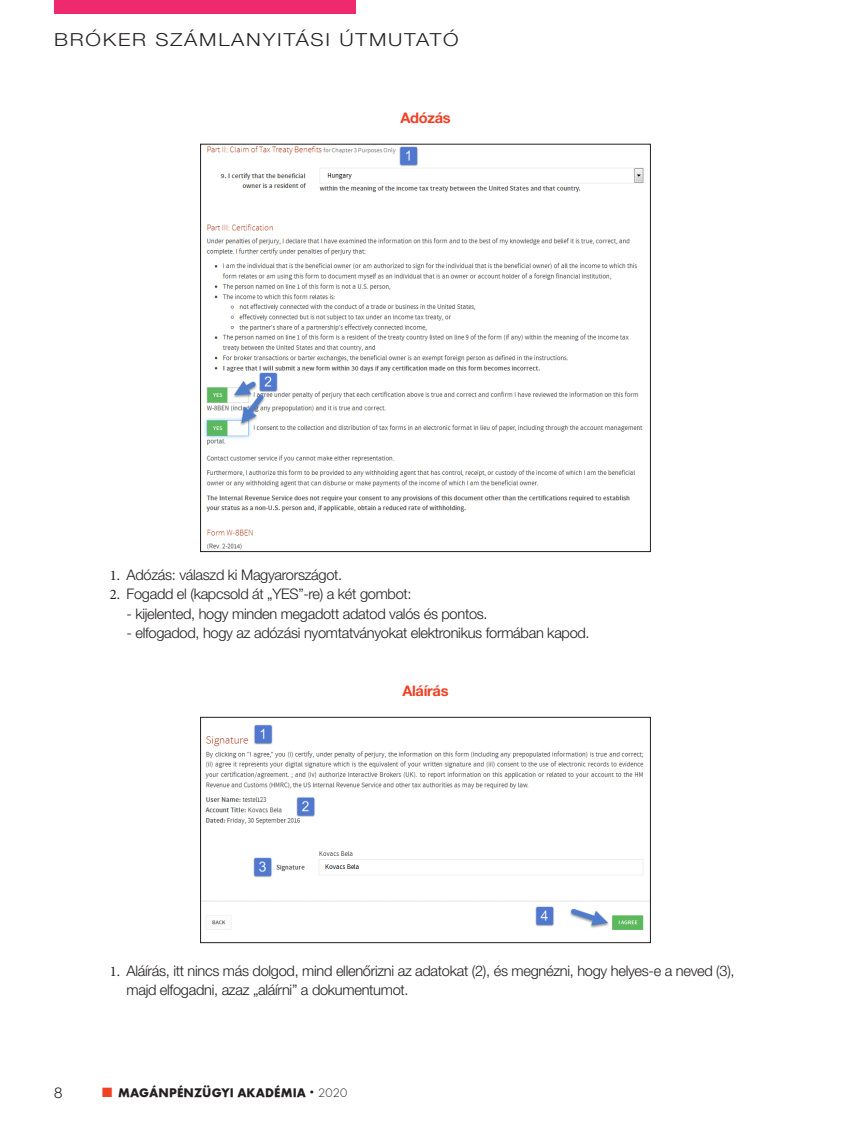
<style>
.page{position:relative;width:851px;height:1127px;background:#fff}
.page>*{position:absolute;margin:0;border:0;box-sizing:border-box;transform-origin:0 0}
.t1{font:300 18px "Helvetica Neue LT Pro";letter-spacing:.085em;color:#231f20;scale:1.16 1}
.t2{font:300 15px "Helvetica Neue LT Pro";color:#231f20}
.t3{font:300 14.55px/19.2px "Helvetica Neue LT Pro";letter-spacing:-.02em;color:#231f20}
.t4{font:700 14.55px "Helvetica Neue LT Pro";letter-spacing:-.02em;color:#ef4124}
.t5{font:700 12.9px "Futura PFL";letter-spacing:.01em;color:#231f20}
.s1{font-family:"Minion Pro";font-weight:400}
.s2{font-family:"Futura";font-weight:300;font-size:7.95px}
.s3{font-family:"Futura";font-weight:300;font-size:11.55px}
</style>
<div class="page">
<div style="left:54px;top:0;width:301px;height:14px;background:#ee296e"></div>
<img style="left:204px;top:146px;width:440px;height:404px">
<img style="left:202px;top:724px;width:446px;height:206px">
<div style="left:200px;top:717px;width:450px;height:226px;border:1px solid #231f20"></div>
<p class="t1" style="left:54px;top:28px;width:350px">BRÓKER SZÁMLANYITÁSI ÚTMUTATÓ</p>
<p class="t4" style="left:400px;top:109px;width:52px">Adózás</p>
<p class="t3" style="left:110px;top:565px;width:234px"><span class="s1">1.</span> Adózás: válaszd ki Magyarországot.</p>
<p class="t3" style="left:110px;top:584px;width:303px"><span class="s1">2.</span> Fogadd el (kapcsold át „YES”-re) a két gombot:</p>
<p class="t3" style="left:126px;top:604px;width:362px">- kijelented, hogy minden megadott adatod valós és pontos.</p>
<p class="t3" style="left:126px;top:623px;width:464px">- elfogadod, hogy az adózási nyomtatványokat elektronikus formában kapod.</p>
<p class="t4" style="left:402px;top:682px;width:48px">Aláírás</p>
<p class="t3" style="left:126px;top:960px;width:609px;text-indent:-16px"><span class="s1">1.</span> Aláírás, itt nincs más dolgod, mind ellenőrizni az adatokat (2), és megnézni, hogy helyes-e a neved (3), majd elfogadni, azaz „aláírni” a dokumentumot.</p>
<p class="t2" style="left:54px;top:1083px;width:10px">8</p>
<p class="t5" style="left:118px;top:1084px;width:230px">MAGÁNPÉNZÜGYI AKADÉMIA <span class="s2">•</span> <span class="s3">2020</span></p>
</div>
